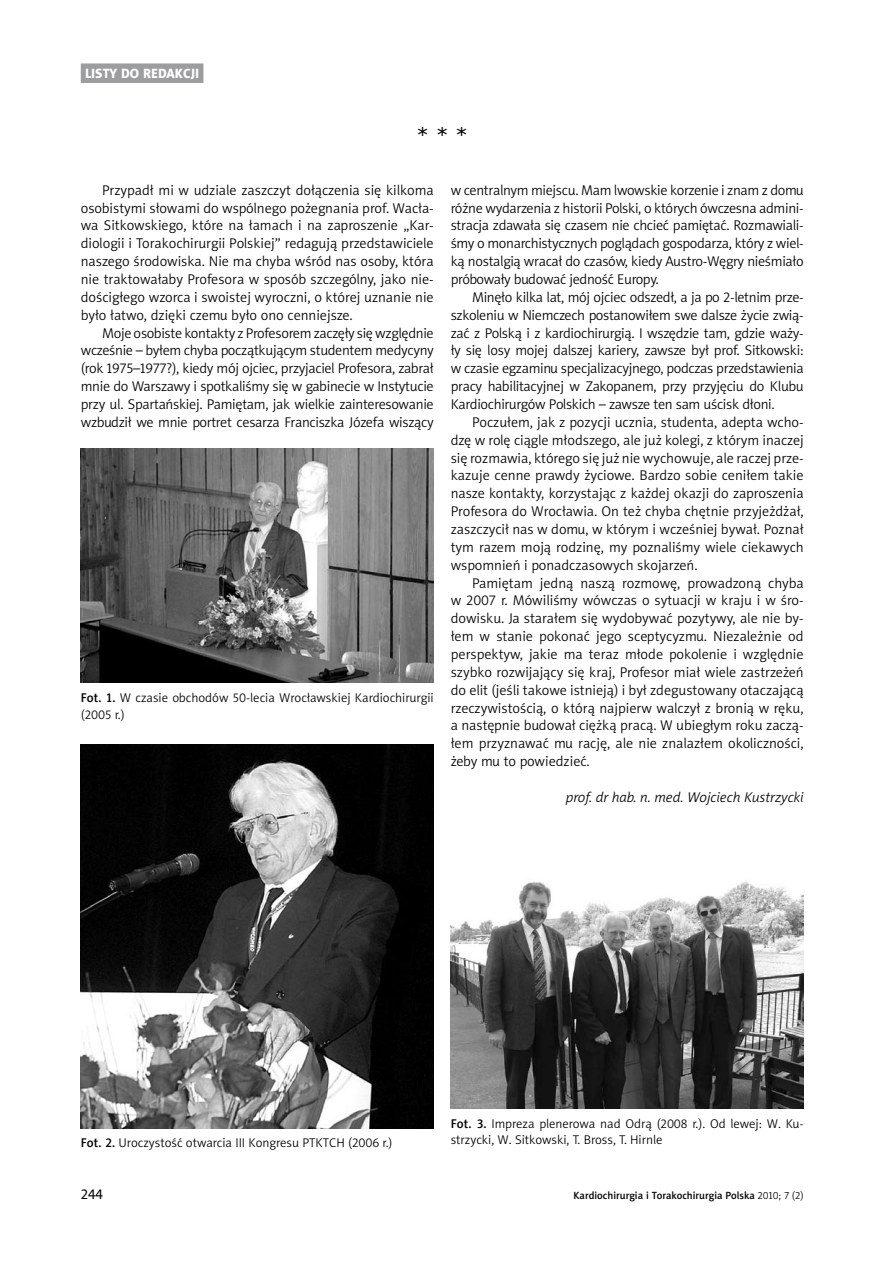
<style>
.page{position:relative;width:893px;height:1263px;background:#fff}
.page>*{position:absolute;margin:0;border:0;box-sizing:border-box;transform-origin:0 0}
.t1{font:19.5px "Verdana";color:#000}
.t2{font:14.25px/17.9px "Naomi Sans EFNTT Light";letter-spacing:-.02em;color:#000;text-align:justify}
.t3{font:italic 14.25px "Naomi Sans EFNTT Light";color:#000}
.t4{font:14.25px "Naomi Sans EFNTT";color:#000}
.t5{font:13.5px "Naomi Sans EFNTT Heavy";color:#fff}
.t6{font:12.75px/16.5px "Naomi Sans EFNTT Light";color:#000}
.t7{font:10.5px "Naomi Sans EFNTT Medium";color:#000}
.s1{font-family:"Naomi Sans EFNTT Medium"}
.s2{font-family:"Naomi Sans EFNTT Light"}
</style>
<div class="page">
<div style="left:81px;top:63px;width:122px;height:20px;background:#9c9d9f"></div>
<img style="left:81px;top:449px;width:353px;height:234px">
<img style="left:81px;top:744px;width:353px;height:384px">
<img style="left:451px;top:881px;width:353px;height:227px">
<p class="t5" style="left:85px;top:65px;width:116px">LISTY DO REDAKCJI</p>
<h1 class="t1" style="left:416px;top:123px;width:53px">* * *</h1>
<p class="t2" style="left:81px;top:181px;width:354px;text-indent:21px">Przypadł mi w udziale zaszczyt dołączenia się kilkoma osobistymi słowami do wspólnego pożegnania prof. Wacła&shy;wa Sitkowskiego, które na łamach i na zaproszenie „Kar&shy;diologii i Torakochirurgii Polskiej” redagują przedstawiciele naszego środowiska. Nie ma chyba wśród nas osoby, która nie traktowałaby Profesora w sposób szczególny, jako nie&shy;dościgłego wzorca i swoistej wyroczni, o której uznanie nie było łatwo, dzięki czemu było ono cenniejsze.</p>
<p class="t2" style="left:81px;top:324px;width:354px;text-indent:21px">Moje osobiste kontakty z Profesorem zaczęły się względnie wcześnie – byłem chyba początkującym studentem medycyny (rok 1975–1977?), kiedy mój ojciec, przyjaciel Profesora, zabrał mnie do Warszawy i spotkaliśmy się w gabinecie w Instytucie przy ul. Spartańskiej. Pamiętam, jak wielkie zainteresowanie wzbudził we mnie portret cesarza Franciszka Józefa wiszący</p>
<p class="t6" style="left:81px;top:690px;width:354px"><span class="s1">Fot. 1.</span> W czasie obchodów 50-lecia Wrocławskiej Kardiochirurgii (2005 r.)</p>
<p class="t2" style="left:451px;top:181px;width:354px">w centralnym miejscu. Mam lwowskie korzenie i znam z domu różne wydarzenia z historii Polski, o których ówczesna admini&shy;stracja zdawała się czasem nie chcieć pamiętać. Rozmawiali&shy;śmy o monarchistycznych poglądach gospodarza, który z wiel&shy;ką nostalgią wracał do czasów, kiedy Austro-Węgry nieśmiało próbowały budować jedność Europy.</p>
<p class="t2" style="left:451px;top:288px;width:354px;text-indent:21px">Minęło kilka lat, mój ojciec odszedł, a ja po 2-letnim prze&shy;szkoleniu w Niemczech postanowiłem swe dalsze życie zwią&shy;zać z Polską i z kardiochirurgią. I wszędzie tam, gdzie waży&shy;ły się losy mojej dalszej kariery, zawsze był prof. Sitkowski: w czasie egzaminu specjalizacyjnego, podczas przedstawienia pracy habilitacyjnej w Zakopanem, przy przyjęciu do Klubu Kardiochirurgów Polskich – zawsze ten sam uścisk dłoni.</p>
<p class="t2" style="left:451px;top:413px;width:354px;text-indent:21px">Poczułem, jak z pozycji ucznia, studenta, adepta wcho&shy;dzę w rolę ciągle młodszego, ale już kolegi, z którym inaczej się rozmawia, którego się już nie wychowuje, ale raczej prze&shy;kazuje cenne prawdy życiowe. Bardzo sobie ceniłem takie nasze kontakty, korzystając z każdej okazji do zaproszenia Profesora do Wrocławia. On też chyba chętnie przyjeżdżał, zaszczycił nas w domu, w którym i wcześniej bywał. Poznał tym razem moją rodzinę, my poznaliśmy wiele ciekawych wspomnień i ponadczasowych skojarzeń.</p>
<p class="t2" style="left:451px;top:574px;width:354px;text-indent:21px">Pamiętam jedną naszą rozmowę, prowadzoną chyba w 2007 r. Mówiliśmy wówczas o sytuacji w kraju i w śro&shy;dowisku. Ja starałem się wydobywać pozytywy, ale nie by&shy;łem w stanie pokonać jego sceptycyzmu. Niezależnie od perspektyw, jakie ma teraz młode pokolenie i względnie szybko rozwijający się kraj, Profesor miał wiele zastrzeżeń do elit (jeśli takowe istnieją) i był zdegustowany otaczającą rzeczywistością, o którą najpierw walczył z bronią w ręku, a następnie budował ciężką pracą. W ubiegłym roku zaczą&shy;łem przyznawać mu rację, ale nie znalazłem okoliczności, żeby mu to powiedzieć.</p>
<p class="t3" style="left:566px;top:789px;width:239px">prof. dr hab. n. med. Wojciech Kustrzycki</p>
<p class="t6" style="left:81px;top:1134px;width:313px"><span class="s1">Fot. 2.</span> Uroczystość otwarcia III Kongresu PTKTCH (2006 r.)</p>
<p class="t6" style="left:451px;top:1115px;width:354px"><span class="s1">Fot. 3.</span> Impreza plenerowa nad Odrą (2008 r.). Od lewej: W. Ku&shy;strzycki, W. Sitkowski, T. Bross, T. Hirnle</p>
<p class="t4" style="left:81px;top:1185px;width:24px">244</p>
<p class="t7" style="left:574px;top:1189px;width:232px">Kardiochirurgia i Torakochirurgia Polska <span class="s2">2010; 7 (2)</span></p>
</div>
